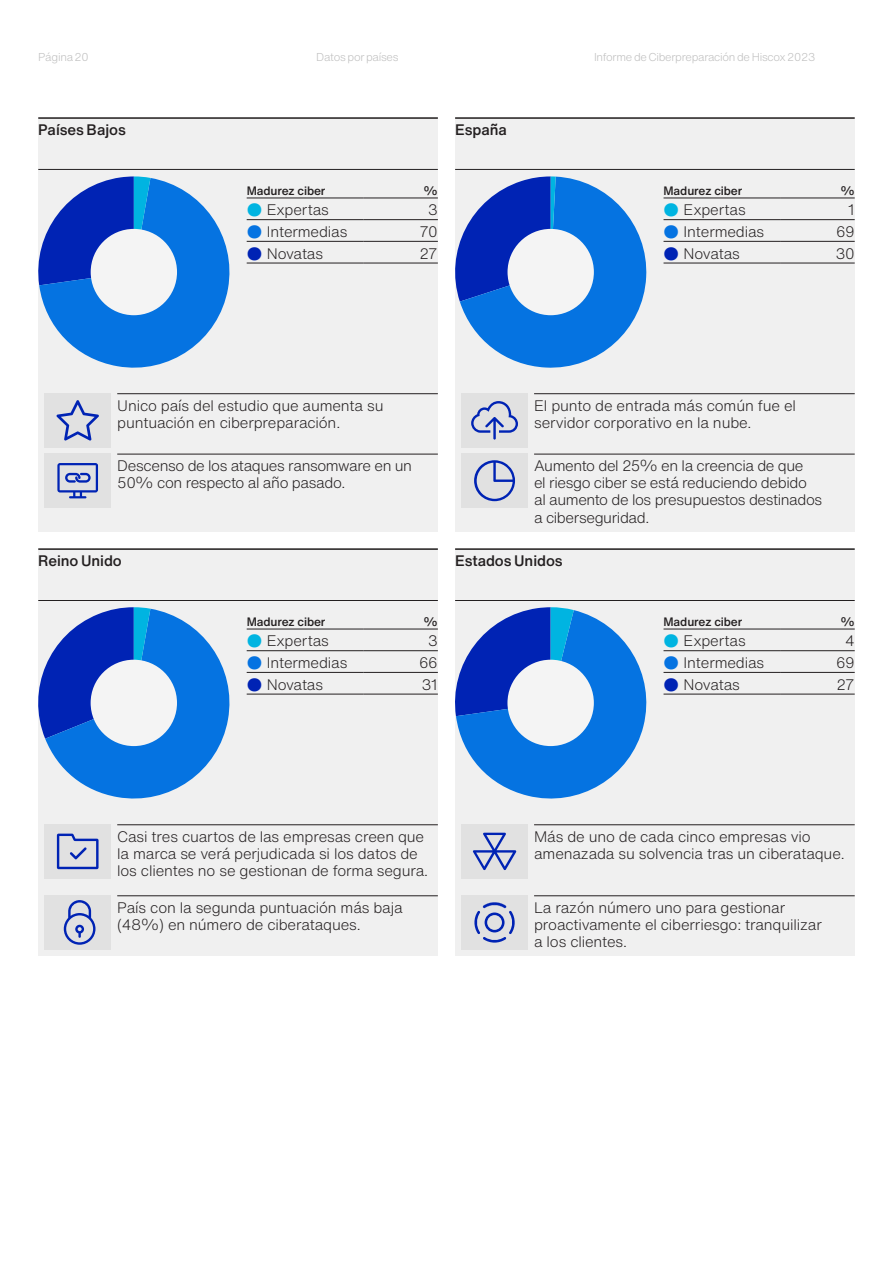
<style>
.page{position:relative;width:893px;height:1263px;background:#fff}
.page>*{position:absolute;margin:0;border:0;box-sizing:border-box;transform-origin:0 0}
._10pt_Body{font:300 15px/17.2px "Helvetica Now Text";letter-spacing:-.01em;color:#231f20}
._10pt_Heading{font:500 15px "Helvetica Now Text";letter-spacing:-.005em;color:#231f20}
._10pt_Body-2{font:500 12px "Helvetica Now Text";letter-spacing:-.01em;color:#231f20}
.t1{font:300 11.25px "Helvetica Now Text";letter-spacing:-.025em;color:#bebebe}
.s1{font-size:13.5px;color:#00b4e1}
.s2{font-size:13.5px;color:#0573e1}
.s3{font-size:13.5px;color:#0023b4}
</style>
<div class="page">
<div style="left:38px;top:117px;width:400px;height:414px;background:#f0f0f0"></div>
<div style="left:38px;top:548px;width:400px;height:408px;background:#f0f0f0"></div>
<div style="left:455px;top:117px;width:400px;height:414px;background:#f0f0f0"></div>
<div style="left:455px;top:548px;width:400px;height:408px;background:#f0f0f0"></div>
<hr style="left:38px;top:117px;width:400px;height:2px;background:#231f20">
<hr style="left:38px;top:548px;width:400px;height:2px;background:#231f20">
<hr style="left:455px;top:117px;width:400px;height:2px;background:#231f20">
<hr style="left:455px;top:548px;width:400px;height:2px;background:#231f20">
<hr style="left:247px;top:198px;width:116px;height:1px;background:#231f20">
<hr style="left:363px;top:198px;width:75px;height:1px;background:#231f20">
<hr style="left:247px;top:219px;width:116px;height:1px;background:#231f20">
<hr style="left:363px;top:219px;width:75px;height:1px;background:#231f20">
<hr style="left:247px;top:241px;width:116px;height:1px;background:#231f20">
<hr style="left:363px;top:241px;width:75px;height:1px;background:#231f20">
<hr style="left:247px;top:263px;width:116px;height:1px;background:#231f20">
<hr style="left:363px;top:263px;width:75px;height:1px;background:#231f20">
<hr style="left:247px;top:629px;width:116px;height:1px;background:#231f20">
<hr style="left:363px;top:629px;width:75px;height:1px;background:#231f20">
<hr style="left:247px;top:650px;width:116px;height:1px;background:#231f20">
<hr style="left:363px;top:650px;width:75px;height:1px;background:#231f20">
<hr style="left:247px;top:672px;width:116px;height:1px;background:#231f20">
<hr style="left:363px;top:672px;width:75px;height:1px;background:#231f20">
<hr style="left:247px;top:694px;width:116px;height:1px;background:#231f20">
<hr style="left:363px;top:694px;width:75px;height:1px;background:#231f20">
<hr style="left:663px;top:198px;width:117px;height:1px;background:#231f20">
<hr style="left:780px;top:198px;width:75px;height:1px;background:#231f20">
<hr style="left:663px;top:219px;width:117px;height:1px;background:#231f20">
<hr style="left:780px;top:219px;width:75px;height:1px;background:#231f20">
<hr style="left:663px;top:241px;width:117px;height:1px;background:#231f20">
<hr style="left:780px;top:241px;width:75px;height:1px;background:#231f20">
<hr style="left:663px;top:263px;width:117px;height:1px;background:#231f20">
<hr style="left:780px;top:263px;width:75px;height:1px;background:#231f20">
<hr style="left:663px;top:629px;width:117px;height:1px;background:#231f20">
<hr style="left:780px;top:629px;width:75px;height:1px;background:#231f20">
<hr style="left:663px;top:650px;width:117px;height:1px;background:#231f20">
<hr style="left:780px;top:650px;width:75px;height:1px;background:#231f20">
<hr style="left:663px;top:672px;width:117px;height:1px;background:#231f20">
<hr style="left:780px;top:672px;width:75px;height:1px;background:#231f20">
<hr style="left:663px;top:694px;width:117px;height:1px;background:#231f20">
<hr style="left:780px;top:694px;width:75px;height:1px;background:#231f20">
<hr style="left:38px;top:169px;width:400px;height:1px;background:#231f20">
<hr style="left:38px;top:600px;width:400px;height:1px;background:#231f20">
<hr style="left:455px;top:169px;width:400px;height:1px;background:#231f20">
<hr style="left:455px;top:600px;width:400px;height:1px;background:#231f20">
<hr style="left:117px;top:393px;width:321px;height:1px;background:#231f20">
<hr style="left:117px;top:824px;width:321px;height:1px;background:#231f20">
<hr style="left:534px;top:393px;width:321px;height:1px;background:#231f20">
<hr style="left:534px;top:824px;width:321px;height:1px;background:#231f20">
<hr style="left:117px;top:454px;width:321px;height:1px;background:#231f20">
<hr style="left:117px;top:895px;width:321px;height:1px;background:#231f20">
<hr style="left:534px;top:454px;width:321px;height:1px;background:#231f20">
<hr style="left:534px;top:895px;width:321px;height:1px;background:#231f20">
<div style="left:45px;top:393px;width:66px;height:54px;background:#e1e1e1"></div>
<div style="left:45px;top:824px;width:66px;height:54px;background:#e1e1e1"></div>
<div style="left:461px;top:393px;width:67px;height:54px;background:#e1e1e1"></div>
<div style="left:461px;top:824px;width:67px;height:54px;background:#e1e1e1"></div>
<div style="left:45px;top:454px;width:66px;height:54px;background:#e1e1e1"></div>
<div style="left:45px;top:895px;width:66px;height:54px;background:#e1e1e1"></div>
<div style="left:461px;top:454px;width:67px;height:54px;background:#e1e1e1"></div>
<div style="left:461px;top:895px;width:67px;height:54px;background:#e1e1e1"></div>
<svg style="left:38px;top:176px;width:192px;height:192px"></svg>
<div style="left:91px;top:229px;width:86px;height:86px;background:#f4f4f4;border-radius:50%"></div>
<svg style="left:455px;top:176px;width:192px;height:192px"></svg>
<div style="left:507px;top:229px;width:87px;height:86px;background:#f4f4f4;border-radius:50%"></div>
<svg style="left:38px;top:607px;width:192px;height:192px"></svg>
<div style="left:91px;top:660px;width:86px;height:86px;background:#f4f4f4;border-radius:50%"></div>
<svg style="left:455px;top:607px;width:192px;height:192px"></svg>
<div style="left:507px;top:660px;width:87px;height:86px;background:#f4f4f4;border-radius:50%"></div>
<svg style="left:64px;top:900px;width:32px;height:45px"></svg>
<svg style="left:57px;top:463px;width:41px;height:35px"></svg>
<svg style="left:474px;top:460px;width:41px;height:41px"></svg>
<svg style="left:471px;top:401px;width:47px;height:39px"></svg>
<svg style="left:473px;top:833px;width:43px;height:37px"></svg>
<svg style="left:57px;top:834px;width:42px;height:35px"></svg>
<svg style="left:474px;top:902px;width:41px;height:40px"></svg>
<svg style="left:57px;top:400px;width:42px;height:41px"></svg>
<p class="t1" style="left:38px;top:48px;width:52px">Página 20</p>
<p class="t1" style="left:316px;top:48px;width:84px">Datos por países</p>
<p class="t1" style="left:594px;top:48px;width:223px">Informe de Ciberpreparación de Hiscox 2023</p>
<p class="_10pt_Heading" style="left:38px;top:118px;width:89px">Países Bajos</p>
<p class="_10pt_Heading" style="left:455px;top:118px;width:53px">España</p>
<p class="_10pt_Body-2" style="left:247px;top:181px;width:80px">Madurez ciber</p>
<p class="_10pt_Body-2" style="left:424px;top:181px;width:16px">%</p>
<p class="_10pt_Body" style="left:247px;top:201px;width:84px"><span class="s1">●</span> Expertas</p>
<p class="_10pt_Body" style="left:428px;top:201px;width:11px">3</p>
<p class="_10pt_Body" style="left:247px;top:223px;width:102px"><span class="s2">●</span> Intermedias</p>
<p class="_10pt_Body" style="left:420px;top:223px;width:20px">70</p>
<p class="_10pt_Body" style="left:247px;top:244px;width:78px"><span class="s3">●</span> Novatas</p>
<p class="_10pt_Body" style="left:419px;top:244px;width:20px">27</p>
<p class="_10pt_Body-2" style="left:663px;top:181px;width:80px">Madurez ciber</p>
<p class="_10pt_Body-2" style="left:840px;top:181px;width:16px">%</p>
<p class="_10pt_Body" style="left:663px;top:201px;width:84px"><span class="s1">●</span> Expertas</p>
<p class="_10pt_Body" style="left:848px;top:201px;width:8px">1</p>
<p class="_10pt_Body" style="left:663px;top:223px;width:102px"><span class="s2">●</span> Intermedias</p>
<p class="_10pt_Body" style="left:836px;top:223px;width:20px">69</p>
<p class="_10pt_Body" style="left:663px;top:244px;width:78px"><span class="s3">●</span> Novatas</p>
<p class="_10pt_Body" style="left:836px;top:244px;width:20px">30</p>
<p class="_10pt_Body" style="left:117px;top:396px;width:268px">Unico país del estudio que aumenta su puntuación en ciberpreparación.</p>
<p class="_10pt_Body" style="left:534px;top:396px;width:263px">El punto de entrada más común fue el servidor corporativo en la nube.</p>
<p class="_10pt_Body" style="left:117px;top:456px;width:296px">Descenso de los ataques ransomware en un<br>50% con respecto al año pasado.</p>
<p class="_10pt_Body" style="left:534px;top:456px;width:290px">Aumento del 25% en la creencia de que<br>el riesgo ciber se está reduciendo debido al aumento de los presupuestos destinados a ciberseguridad.</p>
<p class="_10pt_Heading" style="left:38px;top:549px;width:85px">Reino Unido</p>
<p class="_10pt_Heading" style="left:455px;top:549px;width:109px">Estados Unidos</p>
<p class="_10pt_Body-2" style="left:247px;top:612px;width:80px">Madurez ciber</p>
<p class="_10pt_Body-2" style="left:424px;top:612px;width:16px">%</p>
<p class="_10pt_Body" style="left:247px;top:632px;width:84px"><span class="s1">●</span> Expertas</p>
<p class="_10pt_Body" style="left:428px;top:632px;width:11px">3</p>
<p class="_10pt_Body" style="left:247px;top:654px;width:102px"><span class="s2">●</span> Intermedias</p>
<p class="_10pt_Body" style="left:419px;top:654px;width:20px">66</p>
<p class="_10pt_Body" style="left:247px;top:675px;width:78px"><span class="s3">●</span> Novatas</p>
<p class="_10pt_Body" style="left:422px;top:675px;width:17px">31</p>
<p class="_10pt_Body-2" style="left:663px;top:612px;width:80px">Madurez ciber</p>
<p class="_10pt_Body-2" style="left:840px;top:612px;width:16px">%</p>
<p class="_10pt_Body" style="left:663px;top:632px;width:84px"><span class="s1">●</span> Expertas</p>
<p class="_10pt_Body" style="left:845px;top:632px;width:11px">4</p>
<p class="_10pt_Body" style="left:663px;top:654px;width:102px"><span class="s2">●</span> Intermedias</p>
<p class="_10pt_Body" style="left:836px;top:654px;width:20px">69</p>
<p class="_10pt_Body" style="left:663px;top:675px;width:78px"><span class="s3">●</span> Novatas</p>
<p class="_10pt_Body" style="left:837px;top:675px;width:20px">27</p>
<p class="_10pt_Body" style="left:117px;top:827px;width:312px">Casi tres cuartos de las empresas creen que la marca se verá perjudicada si los datos de los clientes no se gestionan de forma segura.</p>
<p class="_10pt_Body" style="left:117px;top:898px;width:287px">País con la segunda puntuación más baja (48%) en número de ciberataques.</p>
<p class="_10pt_Body" style="left:534px;top:827px;width:312px">Más de uno de cada cinco empresas vio amenazada su solvencia tras un ciberataque.</p>
<p class="_10pt_Body" style="left:534px;top:898px;width:289px">La razón número uno para gestionar proactivamente el ciberriesgo: tranquilizar a los clientes.</p>
</div>
